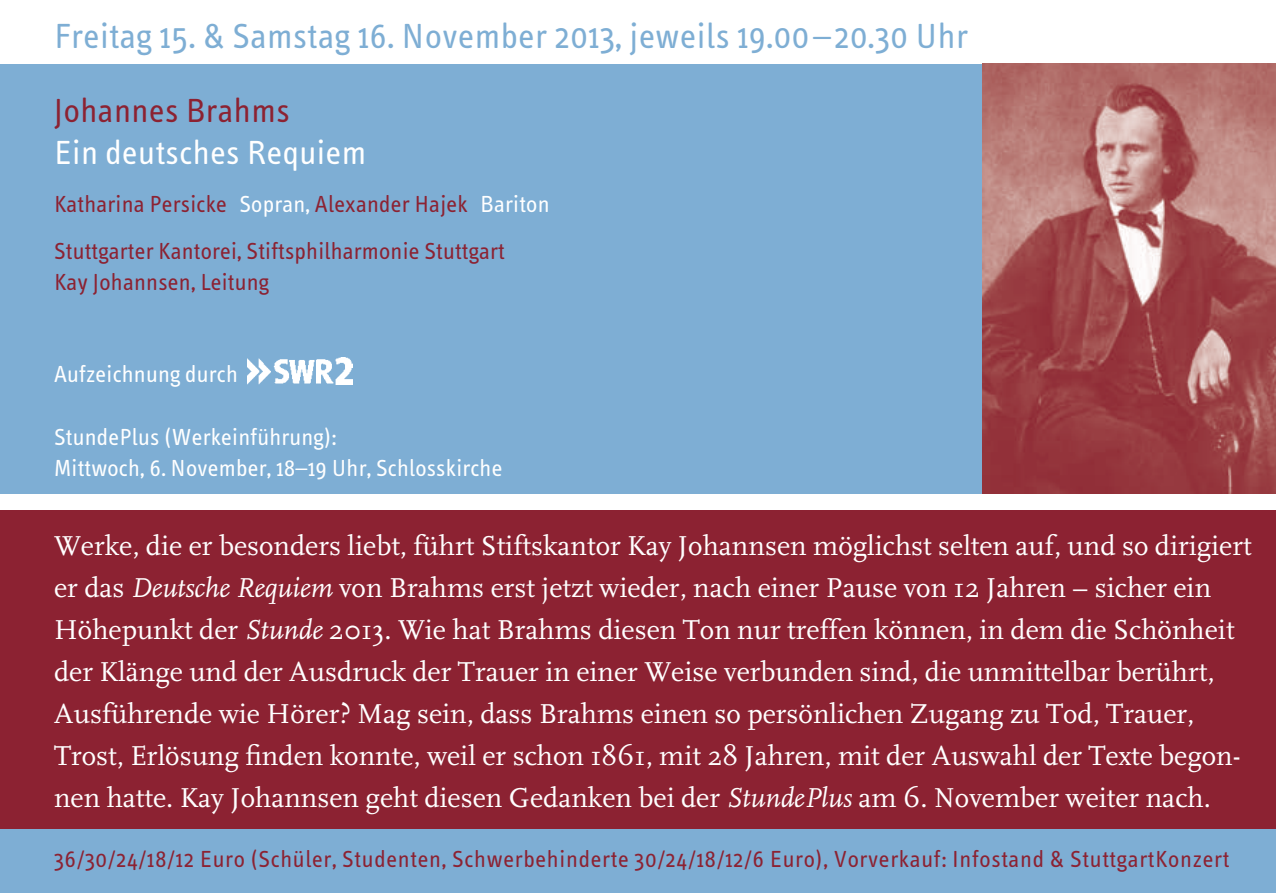
<style>
.page{position:relative;width:1276px;height:893px;background:#fff}
.page>*{position:absolute;margin:0;border:0;box-sizing:border-box;transform-origin:0 0}
.t1{font:36px "Info Text";letter-spacing:.015em;color:#7eaed4}
.t2{font:34.5px "Info Text";letter-spacing:.015em;color:#fff}
.t3{font:34.5px "Info Text";letter-spacing:.015em;color:#8c2232}
.t4{font:28.5px/42px "Scala";color:#fff}
.t5{font:24px/47.4px "Info Text";letter-spacing:.01em;color:#8c2232}
.t6{font:24px "Info Text";letter-spacing:.03em;color:#8c2232}
.t7{font:24px/31.5px "Info Text";letter-spacing:.01em;color:#fff}
.s1{color:#fff}
.s2{font-style:italic}
</style>
<div class="page">
<div style="left:0;top:64px;width:1276px;height:429px;background:#7eaed4"></div>
<div style="left:0;top:829px;width:1276px;height:64px;background:#7eaed4"></div>
<div style="left:0;top:510px;width:1276px;height:319px;background:#8c2232"></div>
<img style="left:982px;top:64px;width:294px;height:429px">
<img style="left:248px;top:357px;width:105px;height:27px">
<p class="t1" style="left:54px;top:16px;width:915px">Freitag 15. &amp; Samstag 16. November 2013, jeweils 19.00–20.30 Uhr</p>
<p class="t3" style="left:54px;top:92px;width:237px">Johannes Brahms</p>
<p class="t2" style="left:54px;top:134px;width:314px">Ein deutsches Requiem</p>
<p class="t5" style="left:54px;top:180px;width:497px">Katharina Persicke <span class="s1">Sopran,</span> Alexander Hajek <span class="s1">Bariton<br></span>Stuttgarter Kantorei, Stiftsphilharmonie Stuttgart</p>
<p class="t5" style="left:54px;top:259px;width:217px">Kay Johannsen, Leitung</p>
<p class="t7" style="left:54px;top:358px;width:185px">Aufzeichnung durch</p>
<p class="t7" style="left:54px;top:421px;width:450px">StundePlus (Werkeinführung):<br>Mittwoch, 6. November, 18–19 Uhr, Schlosskirche</p>
<p class="t4" style="left:54px;top:526px;width:1199px">Werke, die er besonders liebt, führt Stiftskantor Kay Johannsen möglichst selten auf, und so dirigiert er das <span class="s2">Deutsche Requiem</span> von Brahms erst jetzt wieder, nach einer Pause von 12 Jahren – sicher ein Höhepunkt der <span class="s2">Stunde</span> 2013. Wie hat Brahms diesen Ton nur treffen können, in dem die Schönheit der Klänge und der Ausdruck der Trauer in einer Weise verbunden sind, die unmittelbar berührt, Ausführende wie Hörer? Mag sein, dass Brahms einen so persönlichen Zugang zu Tod, Trauer, Trost, Erlösung finden konnte, weil er schon 1861, mit 28 Jahren, mit der Auswahl der Texte begon&shy;nen hatte. Kay Johannsen geht diesen Gedanken bei der <span class="s2">StundePlus</span> am 6. November weiter nach.</p>
<p class="t6" style="left:54px;top:846px;width:1176px">36/30/24/18/12 Euro (Schüler, Studenten, Schwerbehinderte 30/24/18/12/6 Euro), Vorverkauf: Infostand &amp; StuttgartKonzert</p>
</div>
